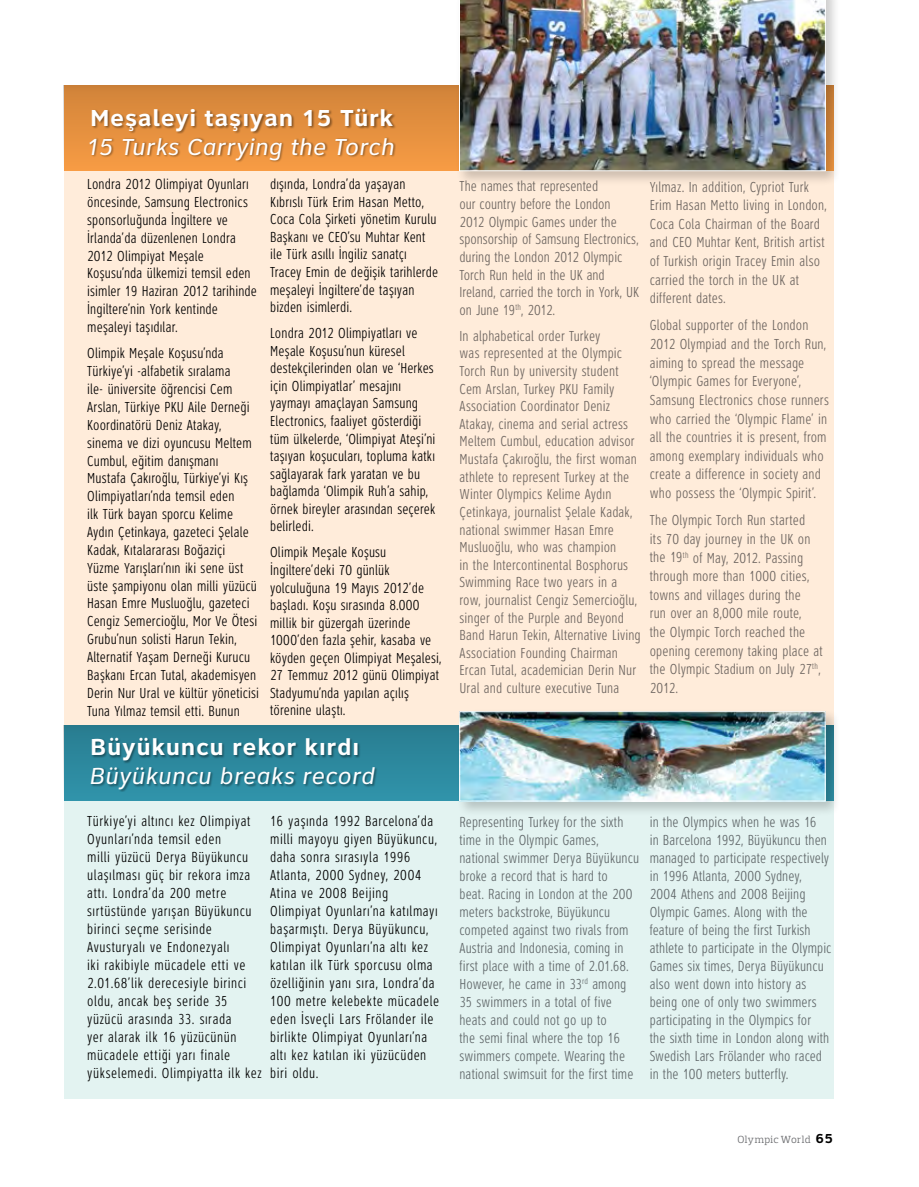
<style>
.page{position:relative;width:919px;height:1187px;background:#fff}
.page>*{position:absolute;margin:0;border:0;box-sizing:border-box;transform-origin:0 0}
.t1{font:italic 24px "Clearview One";letter-spacing:.015em;color:#fff}
.t2{font:700 24px "Clearview One";letter-spacing:.015em;color:#fff}
.t3{font:300 15px/18px "Clearview One Compressed";letter-spacing:.01em;color:#6d6e71}
.t4{font:300 15px/17.9px "Clearview One Compressed";letter-spacing:.015em;color:#000}
.t5{font:300 15px/18px "Clearview One Compressed";letter-spacing:.035em;color:#000}
.t6{font:10.5px "Prelo Slab";letter-spacing:.03em;color:#6d6e71}
.s1{font-family:"Clearview One";font-weight:700;font-size:13.5px;color:#000}
</style>
<div class="page">
<div style="left:64px;top:85px;width:769px;height:676px;background:#ffecda"></div>
<div style="left:64px;top:738px;width:769px;height:360px;background:#e3f3f1"></div>
<div style="left:64px;top:85px;width:769px;height:86px;background:linear-gradient(to bottom,#d08339,#f79c44)"></div>
<div style="left:64px;top:725px;width:769px;height:76px;background:linear-gradient(to bottom,#287c8f,#3094ab)"></div>
<div style="left:456px;top:0;width:384px;height:186px;background:#000;opacity:.2"></div>
<img style="left:459px;top:0;width:366px;height:171px">
<div style="left:456px;top:708px;width:384px;height:108px;background:#000;opacity:.2"></div>
<img style="left:461px;top:713px;width:362px;height:86px">
<div style="left:459px;top:711px;width:366px;height:90px;border:1px solid #fff"></div>
<div style="left:92px;top:108px;width:304px;height:26px;background:#000;opacity:.4"></div>
<div style="left:91px;top:737px;width:270px;height:26px;background:#000;opacity:.4"></div>
<div style="left:89px;top:137px;width:307px;height:26px;background:#000;opacity:.4"></div>
<div style="left:90px;top:766px;width:288px;height:26px;background:#000;opacity:.4"></div>
<p class="t2" style="left:90px;top:103px;width:305px">Meşaleyi taşıyan 15 Türk</p>
<p class="t1" style="left:86px;top:132px;width:310px">15 Turks Carrying the Torch</p>
<p class="t4" style="left:87px;top:175px;width:171px">Londra 2012 Olimpiyat Oyunları öncesinde, Samsung Electronics sponsorluğunda İngiltere ve<br>İrlanda’da düzenlenen Londra<br>2012 Olimpiyat Meşale<br>Koşusu’nda ülkemizi temsil eden isimler 19 Haziran 2012 tarihinde<br>İngiltere’nin York kentinde meşaleyi taşıdılar.</p>
<p class="t4" style="left:87px;top:344px;width:173px">Olimpik Meşale Koşusu’nda<br>Türkiye’yi -alfabetik sıralama<br>ile- üniversite öğrencisi Cem<br>Arslan, Türkiye PKU Aile Derneği<br>Koordinatörü Deniz Atakay, sinema ve dizi oyuncusu Meltem<br>Cumbul, eğitim danışmanı<br>Mustafa Çakıroğlu, Türkiye’yi Kış<br>Olimpiyatları’nda temsil eden<br>ilk Türk bayan sporcu Kelime<br>Aydın Çetinkaya, gazeteci Şelale<br>Kadak, Kıtalararası Boğaziçi<br>Yüzme Yarışları’nın iki sene üst üste şampiyonu olan milli yüzücü<br>Hasan Emre Musluoğlu, gazeteci<br>Cengiz Semercioğlu, Mor Ve Ötesi<br>Grubu’nun solisti Harun Tekin,<br>Alternatif Yaşam Derneği Kurucu<br>Başkanı Ercan Tutal, akademisyen<br>Derin Nur Ural ve kültür yöneticisi<br>Tuna Yılmaz temsil etti. Bunun</p>
<p class="t4" style="left:270px;top:176px;width:169px">dışında, Londra’da yaşayan<br>Kıbrıslı Türk Erim Hasan Metto,<br>Coca Cola Şirketi yönetim Kurulu<br>Başkanı ve CEO’su Muhtar Kent ile Türk asıllı İngiliz sanatçı<br>Tracey Emin de değişik tarihlerde meşaleyi İngiltere’de taşıyan bizden isimlerdi.</p>
<p class="t4" style="left:270px;top:324px;width:167px">Londra 2012 Olimpiyatları ve<br>Meşale Koşusu’nun küresel destekçilerinden olan ve ‘Herkes için Olimpiyatlar’ mesajını yaymayı amaçlayan Samsung<br>Electronics, faaliyet gösterdiği tüm ülkelerde, ‘Olimpiyat Ateşi’ni taşıyan koşucuları, topluma katkı sağlayarak fark yaratan ve bu bağlamda ‘Olimpik Ruh’a sahip, örnek bireyler arasından seçerek belirledi.</p>
<p class="t4" style="left:270px;top:544px;width:173px">Olimpik Meşale Koşusu<br>İngiltere’deki 70 günlük yolculuğuna 19 Mayıs 2012’de başladı. Koşu sırasında 8.000 millik bir güzergah üzerinde<br>1000’den fazla şehir, kasaba ve köyden geçen Olimpiyat Meşalesi,<br>27 Temmuz 2012 günü Olimpiyat<br>Stadyumu’nda yapılan açılış törenine ulaştı.</p>
<p class="t2" style="left:90px;top:732px;width:271px">Büyükuncu rekor kırdı</p>
<p class="t1" style="left:90px;top:761px;width:287px">Büyükuncu breaks record</p>
<p class="t3" style="left:459px;top:178px;width:181px;line-height:17.5px">The names that represented<br>our country before the London<br>2012 Olympic Games under the sponsorship of Samsung Electronics, during the London 2012 Olympic<br>Torch Run held in the UK and<br>Ireland, carried the torch in York, UK on June 19<sup>th</sup>, 2012.</p>
<p class="t3" style="left:459px;top:327px;width:183px;line-height:17.5px">In alphabetical order Turkey<br>was represented at the Olympic<br>Torch Run by university student<br>Cem Arslan, Turkey PKU Family<br>Association Coordinator Deniz<br>Atakay, cinema and serial actress<br>Meltem Cumbul, education advisor<br>Mustafa Çakıroğlu, the first woman athlete to represent Turkey at the<br>Winter Olympics Kelime Aydın<br>Çetinkaya, journalist Şelale Kadak, national swimmer Hasan Emre<br>Musluoğlu, who was champion<br>in the Intercontinental Bosphorus<br>Swimming Race two years in a row, journalist Cengiz Semercioğlu, singer of the Purple and Beyond<br>Band Harun Tekin, Alternative Living<br>Association Founding Chairman<br>Ercan Tutal, academician Derin Nur<br>Ural and culture executive Tuna</p>
<p class="t3" style="left:649px;top:177px;width:178px;line-height:18.6px">Yılmaz. In addition, Cypriot Turk<br>Erim Hasan Metto living in London,<br>Coca Cola Chairman of the Board and CEO Muhtar Kent, British artist of Turkish origin Tracey Emin also carried the torch in the UK at different dates.</p>
<p class="t3" style="left:649px;top:316px;width:181px;line-height:18.6px">Global supporter of the London<br>2012 Olympiad and the Torch Run, aiming to spread the message ‘Olympic Games for Everyone’,<br>Samsung Electronics chose runners who carried the ‘Olympic Flame’ in all the countries it is present, from among exemplary individuals who create a difference in society and who possess the ‘Olympic Spirit’.</p>
<p class="t3" style="left:649px;top:511px;width:174px;line-height:18.6px">The Olympic Torch Run started<br>its 70 day journey in the UK on the 19<sup>th</sup> of May, 2012. Passing through more than 1000 cities, towns and villages during the<br>run over an 8,000 mile route,<br>the Olympic Torch reached the opening ceremony taking place at the Olympic Stadium on July 27<sup>th</sup>,<br>2012.</p>
<p class="t5" style="left:87px;top:811px;width:176px">Türkiye’yi altıncı kez Olimpiyat<br>Oyunları’nda temsil eden<br>milli yüzücü Derya Büyükuncu ulaşılması güç bir rekora imza attı. Londra’da 200 metre sırtüstünde yarışan Büyükuncu birinci seçme serisinde<br>Avusturyalı ve Endonezyalı<br>iki rakibiyle mücadele etti ve<br>2.01.68’lik derecesiyle birinci oldu, ancak beş seride 35 yüzücü arasında 33. sırada<br>yer alarak ilk 16 yüzücünün mücadele ettiği yarı finale yükselemedi. Olimpiyatta ilk kez</p>
<p class="t5" style="left:270px;top:811px;width:170px">16 yaşında 1992 Barcelona’da milli mayoyu giyen Büyükuncu, daha sonra sırasıyla 1996<br>Atlanta, 2000 Sydney, 2004<br>Atina ve 2008 Beijing<br>Olimpiyat Oyunları’na katılmayı başarmıştı. Derya Büyükuncu,<br>Olimpiyat Oyunları’na altı kez katılan ilk Türk sporcusu olma özelliğinin yanı sıra, Londra’da<br>100 metre kelebekte mücadele eden İsveçli Lars Frölander ile birlikte Olimpiyat Oyunları’na altı kez katılan iki yüzücüden biri oldu.</p>
<p class="t3" style="left:459px;top:813px;width:181px">Representing Turkey for the sixth time in the Olympic Games, national swimmer Derya Büyükuncu broke a record that is hard to<br>beat. Racing in London at the 200 meters backstroke, Büyükuncu competed against two rivals from<br>Austria and Indonesia, coming in first place with a time of 2.01.68.<br>However, he came in 33<sup>rd</sup> among<br>35 swimmers in a total of five heats and could not go up to<br>the semi final where the top 16 swimmers compete. Wearing the national swimsuit for the first time</p>
<p class="t3" style="left:649px;top:813px;width:183px">in the Olympics when he was 16<br>in Barcelona 1992, Büyükuncu then managed to participate respectively in 1996 Atlanta, 2000 Sydney,<br>2004 Athens and 2008 Beijing<br>Olympic Games. Along with the feature of being the first Turkish athlete to participate in the Olympic<br>Games six times, Derya Büyükuncu also went down into history as being one of only two swimmers participating in the Olympics for<br>the sixth time in London along with<br>Swedish Lars Frölander who raced in the 100 meters butterfly.</p>
<p class="t6" style="left:737px;top:1133px;width:97px">Olympic World <span class="s1">65</span></p>
</div>
